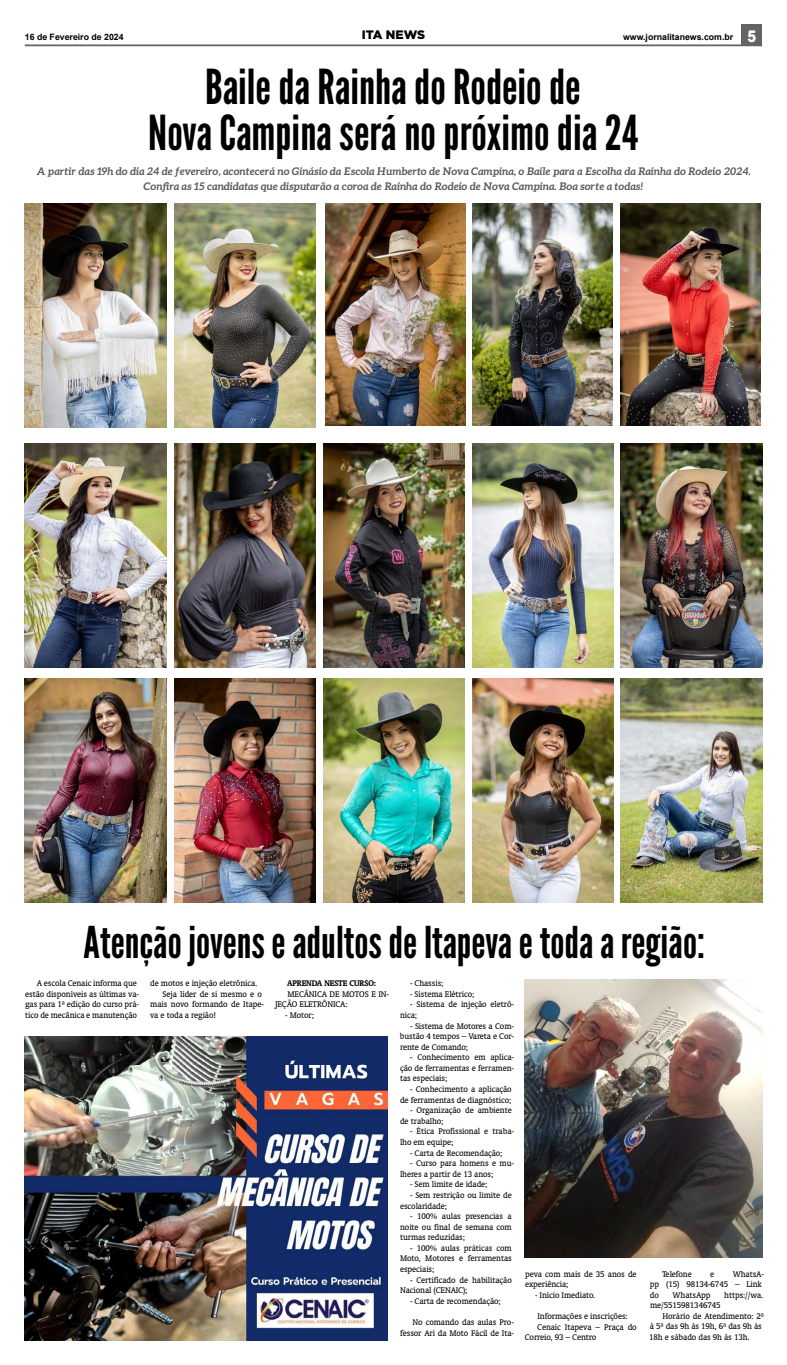
<style>
.page{position:relative;width:787px;height:1365px;background:#fff}
.page>*{position:absolute;margin:0;border:0;box-sizing:border-box;transform-origin:0 0}
.t1{font:48.12px/46.4px "League Gothic";color:#000;text-align:center}
.t2{font:43.75px "League Gothic";color:#000}
.t3{font:900 12.25px "Gotham";color:#000}
.t4{font:italic 700 10.5px/14.7px "Aleo";color:#575756;text-align:center}
.t5{font:9.19px/10.6px "Oranda BT";letter-spacing:-.01em;color:#000}
.t6{font:700 9.19px "Oranda BT";letter-spacing:-.01em;color:#000}
.t7{font:700 8.75px "Arial";color:#000}
.s1{font-weight:900;font-size:16.1px;color:#fff}
</style>
<div class="page">
<hr style="left:25px;top:44px;width:736px;height:2px;background:#646363">
<div style="left:741px;top:25px;width:20px;height:21px;background:#646363"></div>
<img style="left:174px;top:443px;width:142px;height:224px">
<img style="left:174px;top:678px;width:142px;height:224px">
<img style="left:25px;top:203px;width:141px;height:224px">
<img style="left:325px;top:203px;width:140px;height:222px">
<img style="left:323px;top:443px;width:141px;height:224px">
<img style="left:323px;top:678px;width:141px;height:224px">
<img style="left:25px;top:678px;width:141px;height:224px">
<img style="left:472px;top:203px;width:140px;height:222px">
<img style="left:472px;top:443px;width:141px;height:224px">
<img style="left:472px;top:678px;width:141px;height:224px">
<img style="left:25px;top:443px;width:141px;height:224px">
<img style="left:620px;top:203px;width:140px;height:222px">
<img style="left:620px;top:443px;width:141px;height:224px">
<img style="left:620px;top:678px;width:141px;height:224px">
<img style="left:174px;top:203px;width:142px;height:224px">
<img style="left:524px;top:979px;width:237px;height:278px">
<img style="left:25px;top:1036px;width:362px;height:303px">
<p class="t7" style="left:25px;top:30px;width:100px">16 de Fevereiro de 2024</p>
<h3 class="t3" style="left:361px;top:28px;width:65px">ITA NEWS</h3>
<p class="t7" style="left:622px;top:30px;width:135px">www.jornalitanews.com.br <span class="s1">5</span></p>
<h1 class="t1" style="left:148px;top:64px;width:491px">Baile da Rainha do Rodeio de<br>Nova Campina será no próximo dia 24</h1>
<p class="t4" style="left:36px;top:164px;width:715px">A partir das 19h do dia 24 de fevereiro, acontecerá no Ginásio da Escola Humberto de Nova Campina, o Baile para a Escolha da Rainha do Rodeio 2024.<br>Confira as 15 candidatas que disputarão a coroa de Rainha do Rodeio de Nova Campina. Boa sorte a todas!</p>
<h2 class="t2" style="left:84px;top:916px;width:622px">Atenção jovens e adultos de Itapeva e toda a região:</h2>
<p class="t5" style="left:25px;top:977px;width:116px;text-indent:12px">A escola Cenaic informa que estão disponíveis as últimas va&shy;gas para 1ª edição do curso prá&shy;tico de mecânica e manutenção</p>
<p class="t5" style="left:150px;top:977px;width:109px">de motos e injeção eletrônica.</p>
<p class="t5" style="left:410px;top:977px;width:35px">- Chassis;</p>
<p class="t5" style="left:410px;top:988px;width:66px">- Sistema Elétrico;</p>
<p class="t5" style="left:400px;top:998px;width:115px;text-indent:10px">- Sistema de injeção eletrô&shy;nica;</p>
<p class="t5" style="left:400px;top:1020px;width:115px;text-align:justify;text-indent:10px">- Sistema de Motores a Com&shy;bustão 4 tempos – Vareta e Cor&shy;rente de Comando;</p>
<p class="t5" style="left:400px;top:1051px;width:115px;text-align:justify;text-indent:10px">- Conhecimento em aplica&shy;ção de ferramentas e ferramen&shy;tas especiais;</p>
<p class="t5" style="left:400px;top:1083px;width:113px;text-align:right">- Conhecimento a aplicação de ferramentas de diagnóstico;</p>
<p class="t5" style="left:400px;top:1104px;width:113px;text-indent:10px">- Organização de ambiente de trabalho;</p>
<p class="t5" style="left:400px;top:1125px;width:115px;text-indent:10px">- Ética Profissional e traba&shy;lho em equipe;</p>
<p class="t5" style="left:410px;top:1147px;width:94px">- Carta de Recomendação;</p>
<p class="t5" style="left:400px;top:1157px;width:115px;text-indent:10px">- Curso para homens e mu&shy;lheres a partir de 13 anos;</p>
<p class="t5" style="left:410px;top:1178px;width:79px">- Sem limite de idade;</p>
<p class="t5" style="left:400px;top:1189px;width:113px;text-indent:10px">- Sem restrição ou limite de escolaridade;</p>
<p class="t5" style="left:400px;top:1210px;width:113px;text-align:justify;text-indent:10px">- 100% aulas presencias a noite ou final de semana com turmas reduzidas;</p>
<p class="t5" style="left:400px;top:1242px;width:113px;text-align:justify;text-indent:10px">- 100% aulas práticas com Moto, Motores e ferramentas especiais;</p>
<p class="t5" style="left:400px;top:1274px;width:113px;text-indent:10px">- Certificado de habilitação<br>Nacional (CENAIC);</p>
<p class="t5" style="left:410px;top:1295px;width:92px">- Carta de recomendação;</p>
<p class="t5" style="left:400px;top:1316px;width:115px;text-align:right">No comando das aulas Pro&shy;fessor Ari da Moto Fácil de Ita-</p>
<p class="t6" style="left:287px;top:977px;width:91px">APRENDA NESTE CURSO:</p>
<p class="t5" style="left:275px;top:988px;width:115px;text-indent:12px">MECÂNICA DE MOTOS E IN-<br>JEÇÃO ELETRÔNICA:</p>
<p class="t5" style="left:285px;top:1009px;width:30px">- Motor;</p>
<p class="t5" style="left:162px;top:988px;width:101px">Seja líder de si mesmo e o</p>
<p class="t5" style="left:150px;top:999px;width:115px">mais novo formando de Itape-</p>
<p class="t5" style="left:150px;top:1009px;width:68px">va e toda a região!</p>
<p class="t5" style="left:649px;top:1268px;width:115px;text-indent:83px">WhatsA&shy;pp (15) 98134-6745 – Link do</p>
<p class="t5" style="left:662px;top:1268px;width:31px">Telefone</p>
<p class="t5" style="left:710px;top:1268px;width:6px">e</p>
<p class="t5" style="left:525px;top:1268px;width:113px">peva com mais de 35 anos de experiência;</p>
<p class="t5" style="left:535px;top:1289px;width:62px">- Início Imediato.</p>
<p class="t5" style="left:537px;top:1310px;width:92px">Informações e inscrições:</p>
<p class="t5" style="left:537px;top:1320px;width:101px">Cenaic Itapeva – Praça do</p>
<p class="t5" style="left:524px;top:1331px;width:73px">Correio, 93 – Centro</p>
<p class="t5" style="left:672px;top:1289px;width:39px">WhatsApp</p>
<p class="t5" style="left:724px;top:1289px;width:41px">https://wa.</p>
<p class="t5" style="left:649px;top:1299px;width:72px">me/5515981346745</p>
<p class="t5" style="left:662px;top:1310px;width:103px">Horário de Atendimento: 2ª</p>
<p class="t5" style="left:649px;top:1320px;width:113px">à 5ª das 9h às 19h, 6ª das 9h às</p>
<p class="t5" style="left:649px;top:1331px;width:102px">18h e sábado das 9h às 13h.</p>
</div>
